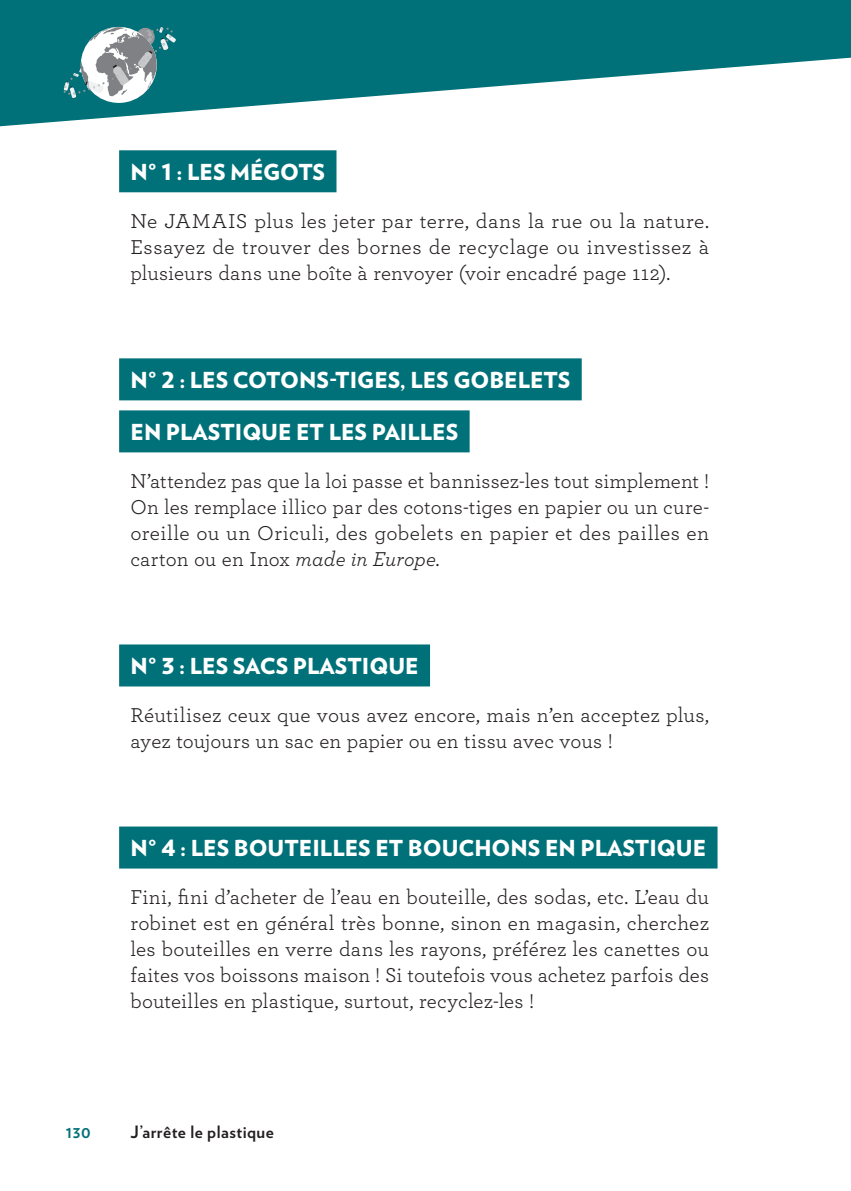
<style>
.page{position:relative;width:851px;height:1191px;background:#fff}
.page>*{position:absolute;margin:0;border:0;box-sizing:border-box;transform-origin:0 0}
.t1{font:900 22px "Verlag";color:#fff}
.t2{font:21px/26px "Archer";letter-spacing:.01em;color:#231f20;text-align:justify}
.t3{font:700 17px "Verlag";letter-spacing:.025em;color:#231f20}
.t4{font:700 17px "Verlag";color:#007178}
.s1{font-style:italic}
</style>
<div class="page">
<svg style="left:0;top:0;width:849px;height:127px;fill:#007178"></svg>
<div style="left:119px;top:150px;width:217px;height:42px;background:#007178"></div>
<div style="left:119px;top:358px;width:462px;height:42px;background:#007178"></div>
<div style="left:119px;top:410px;width:350px;height:42px;background:#007178"></div>
<div style="left:119px;top:644px;width:311px;height:42px;background:#007178"></div>
<div style="left:119px;top:826px;width:598px;height:42px;background:#007178"></div>
<svg style="left:63px;top:27px;width:113px;height:73px"></svg>
<svg style="left:849px;top:0;width:2px;height:58px"></svg>
<p class="t1" style="left:130px;top:154px;width:196px">N ° 1 : LES MÉGOTS</p>
<p class="t2" style="left:130px;top:207px;width:580px">Ne JAMAIS plus les jeter par terre, dans la rue ou la nature.<br>Essayez de trouver des bornes de recyclage ou investissez à plusieurs dans une boîte à renvoyer (voir encadré page 112).</p>
<p class="t1" style="left:130px;top:362px;width:441px">N ° 2 : LES COTONS-TIGES, LES GOBELETS</p>
<p class="t1" style="left:130px;top:414px;width:329px">EN PLASTIQUE ET LES PAILLES</p>
<p class="t2" style="left:130px;top:467px;width:580px">N’attendez pas que la loi passe et bannissez-les tout simplement !<br>On les remplace illico par des cotons-tiges en papier ou un cure&shy;oreille ou un Oriculi, des gobelets en papier et des pailles en carton ou en Inox <span class="s1">made in Europe.</span></p>
<p class="t1" style="left:130px;top:648px;width:290px">N ° 3 : LES SACS PLASTIQUE</p>
<p class="t2" style="left:130px;top:701px;width:580px">Réutilisez ceux que vous avez encore, mais n’en acceptez plus, ayez toujours un sac en papier ou en tissu avec vous !</p>
<p class="t1" style="left:130px;top:830px;width:577px">N ° 4 : LES BOUTEILLES ET BOUCHONS EN PLASTIQUE</p>
<p class="t2" style="left:130px;top:883px;width:580px">Fini, fini d’acheter de l’eau en bouteille, des sodas, etc. L’eau du robinet est en général très bonne, sinon en magasin, cherchez les bouteilles en verre dans les rayons, préférez les canettes ou faites vos boissons maison ! Si toutefois vous achetez parfois des bouteilles en plastique, surtout, recyclez-les !</p>
<p class="t4" style="left:66px;top:1118px;width:26px">130</p>
<p class="t3" style="left:130px;top:1118px;width:145px">J’arrête le plastique</p>
</div>
